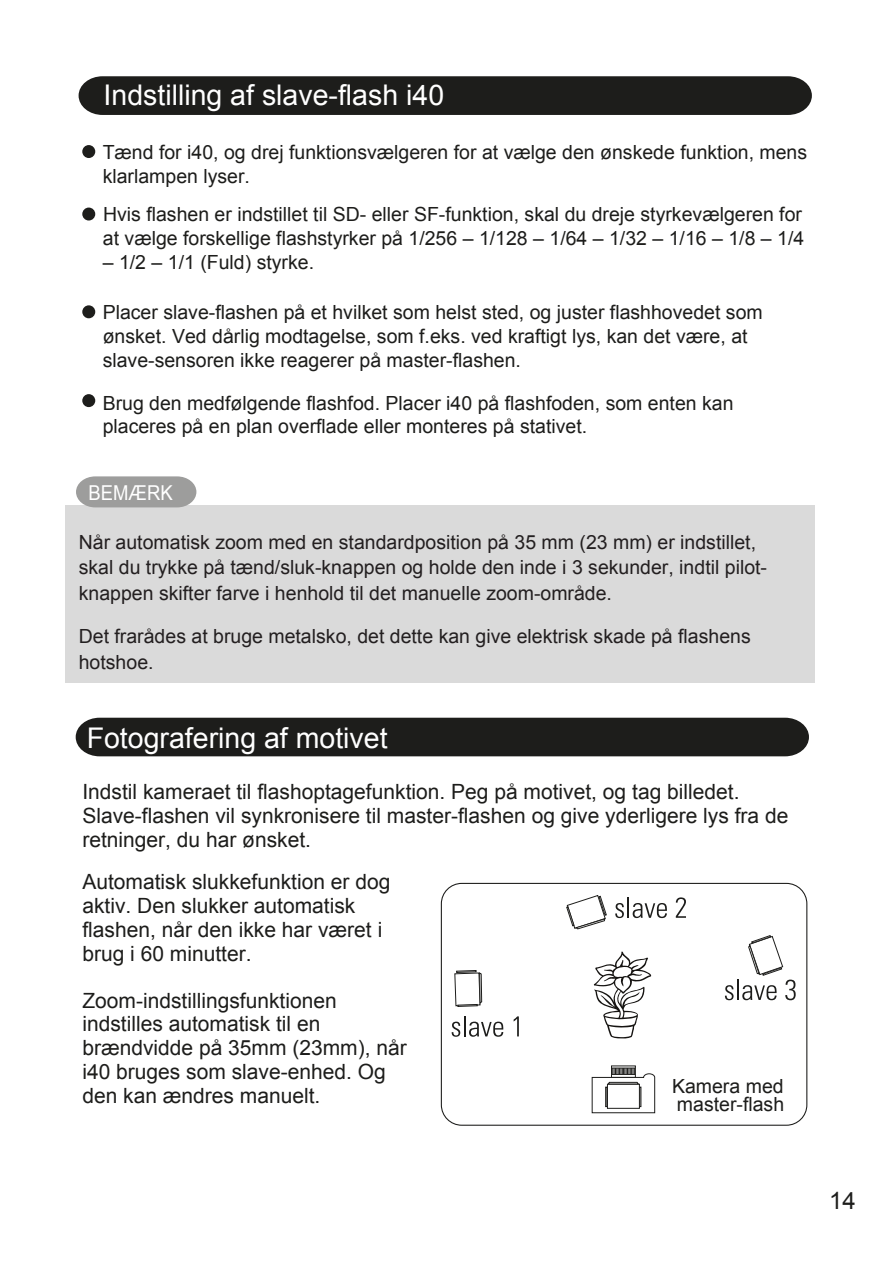
<style>
.page{position:relative;width:893px;height:1263px;background:#fff}
.page>*{position:absolute;margin:0;border:0;box-sizing:border-box;transform-origin:0 0}
.t1{font:28.5px "Arial";color:#fff}
.t2{font:24px "Arial";color:#1d1d1b}
.t3{font:21px/24px "Arial";color:#1d1d1b}
.t4{font:20.55px "Arial";color:#fff;scale:.9 1}
.t5{font:19.5px/24px "Arial";color:#1d1d1b}
.t6{font:19.5px/25.5px "Arial";color:#231f20}
</style>
<div class="page">
<div style="left:79px;top:76px;width:733px;height:39px;background:#1d1d1b"></div>
<div style="left:82px;top:305px;width:13px;height:13px;background:#1d1d1b;border-radius:50%"></div>
<div style="left:82px;top:394px;width:13px;height:13px;background:#1d1d1b;border-radius:50%"></div>
<div style="left:82px;top:208px;width:13px;height:12px;background:#1d1d1b;border-radius:50%"></div>
<div style="left:82px;top:145px;width:13px;height:13px;background:#1d1d1b;border-radius:50%"></div>
<div style="left:76px;top:718px;width:733px;height:38px;background:#1d1d1b"></div>
<div style="left:441px;top:883px;width:366px;height:243px;border:1px solid #1d1d1b;border-radius:20px"></div>
<svg style="left:594px;top:951px;width:58px;height:88px"></svg>
<svg style="left:611px;top:1066px;width:25px;height:2px"></svg>
<svg style="left:592px;top:1068px;width:63px;height:45px"></svg>
<div style="left:605px;top:1087px;width:2px;height:20px;background:#fff;border:1px solid #1d1d1b"></div>
<svg style="left:566px;top:895px;width:41px;height:34px"></svg>
<svg style="left:454px;top:970px;width:28px;height:37px"></svg>
<svg style="left:452px;top:1022px;width:8px;height:15px"></svg>
<hr style="left:464px;top:1016px;width:2px;height:20px;background:#1d1d1b">
<svg style="left:469px;top:1022px;width:34px;height:15px"></svg>
<svg style="left:514px;top:1016px;width:5px;height:20px"></svg>
<svg style="left:615px;top:903px;width:9px;height:15px"></svg>
<hr style="left:627px;top:897px;width:2px;height:21px;background:#1d1d1b">
<svg style="left:633px;top:903px;width:34px;height:15px"></svg>
<svg style="left:676px;top:897px;width:10px;height:21px"></svg>
<svg style="left:725px;top:985px;width:9px;height:15px"></svg>
<hr style="left:737px;top:979px;width:2px;height:21px;background:#1d1d1b">
<svg style="left:742px;top:935px;width:54px;height:65px"></svg>
<div style="left:65px;top:506px;width:750px;height:177px;background:#dadada"></div>
<svg style="left:76px;top:476px;width:120px;height:31px;background:#a3a3a3"></svg>
<h1 class="t1" style="left:104px;top:77px;width:342px">Indstilling af slave-flash i40</h1>
<p class="t5" style="left:103px;top:140px;width:706px">Tænd for i40, og drej funktionsvælgeren for at vælge den ønskede funktion, mens klarlampen lyser.</p>
<p class="t5" style="left:103px;top:202px;width:703px">Hvis flashen er indstillet til SD- eller SF-funktion, skal du dreje styrkevælgeren for at vælge forskellige flashstyrker på 1/256 – 1/128 – 1/64 – 1/32 – 1/16 – 1/8 – 1/4</p>
<p class="t5" style="left:103px;top:250px;width:213px">– 1/2 – 1/1 (Fuld) styrke.</p>
<p class="t5" style="left:103px;top:300px;width:662px">Placer slave-flashen på et hvilket som helst sted, og juster flashhovedet som ønsket. Ved dårlig modtagelse, som f.eks. ved kraftigt lys, kan det være, at slave-sensoren ikke reagerer på master-flashen.</p>
<p class="t5" style="left:103px;top:391px;width:632px">Brug den medfølgende flashfod. Placer i40 på flashfoden, som enten kan placeres på en plan overflade eller monteres på stativet.</p>
<p class="t4" style="left:89px;top:479px;width:95px">BEMÆRK</p>
<p class="t6" style="left:79px;top:529px;width:690px">Når automatisk zoom med en standardposition på 35 mm (23 mm) er indstillet, skal du trykke på tænd/sluk-knappen og holde den inde i 3 sekunder, indtil pilot&shy;knappen skifter farve i henhold til det manuelle zoom-område.</p>
<p class="t6" style="left:79px;top:624px;width:673px">Det frarådes at bruge metalsko, det dette kan give elektrisk skade på flashens hotshoe.</p>
<h1 class="t1" style="left:87px;top:720px;width:302px">Fotografering af motivet</h1>
<p class="t3" style="left:82px;top:779px;width:708px">Indstil kameraet til flashoptagefunktion. Peg på motivet, og tag billedet.<br>Slave-flashen vil synkronisere til master-flashen og give yderligere lys fra de retninger, du har ønsket.</p>
<p class="t3" style="left:82px;top:870px;width:310px">Automatisk slukkefunktion er dog aktiv. Den slukker automatisk flashen, når den ikke har været i brug i 60 minutter.</p>
<p class="t3" style="left:82px;top:988px;width:326px">Zoom-indstillingsfunktionen indstilles automatisk til en brændvidde på 35mm (23mm), når i40 bruges som slave-enhed. Og den kan ændres manuelt.</p>
<p class="t5" style="left:672px;top:1077px;width:114px;line-height:18px">Kamera med master-flash</p>
<p class="t2" style="left:829px;top:1184px;width:28px">14</p>
</div>
